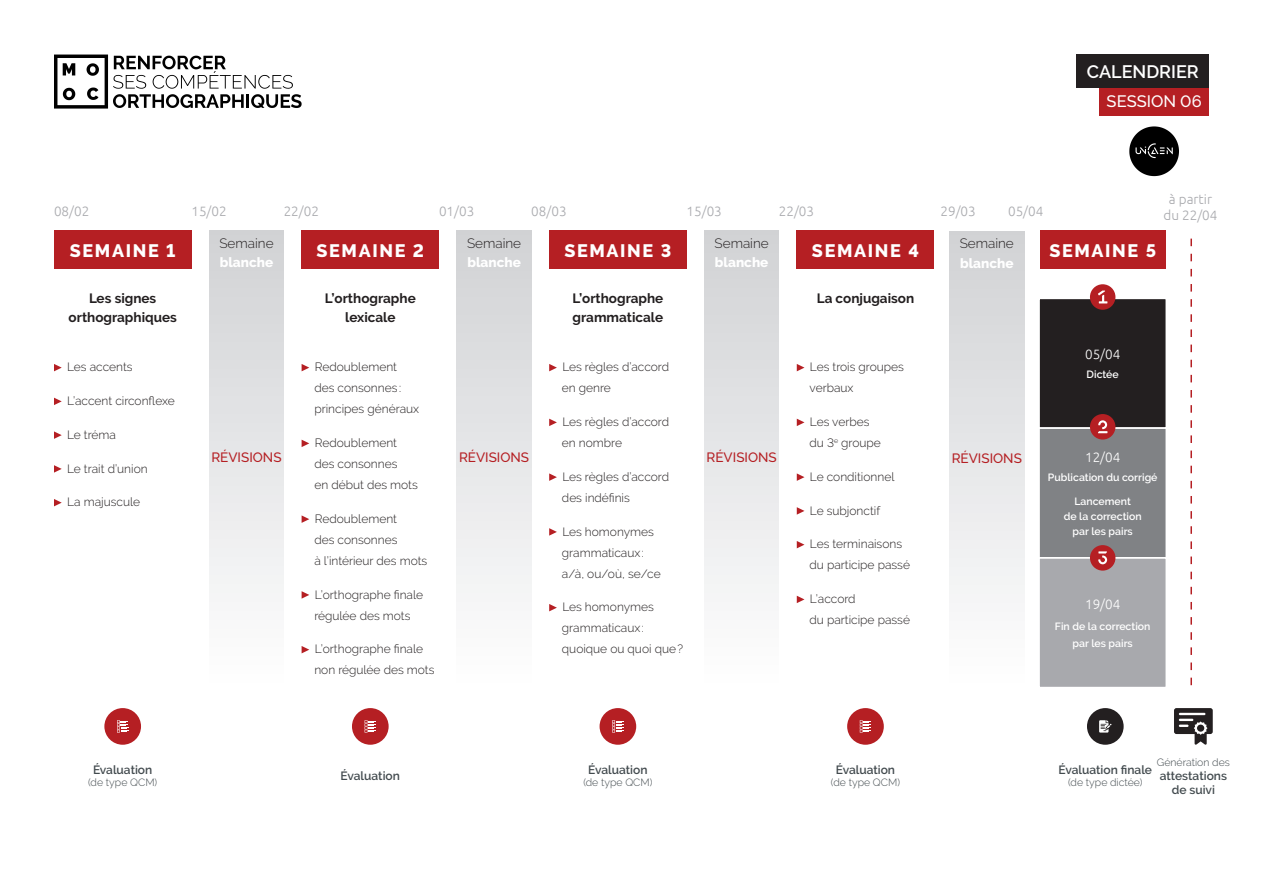
<style>
.page{position:relative;width:1263px;height:893px;background:#fff}
.page>*{position:absolute;margin:0;border:0;box-sizing:border-box;transform-origin:0 0}
.t1{font:800 18px "Raleway";letter-spacing:.09em;color:#fff}
.t2{font:600 18px "Raleway";color:#fff}
.t3{font:500 16.5px "Raleway";color:#fff}
.t4{font:700 13.5px/19.5px "Raleway";color:#231f20;text-align:center}
.t5{font:300 13.5px/16.2px "Ubuntu";color:#a8a9ad;text-align:center}
.t6{font:500 13.5px "Raleway";color:#b51f23}
.t7{font:300 13.5px "Raleway";color:#231f20}
.t8{font:800 13.5px "Raleway";color:#fff}
.t9{font:300 13.5px "Ubuntu";color:#fff}
.t10{font:300 12px "Raleway";color:#231f20}
.t11{font:600 12px "Raleway";color:#424a4e}
.t12{font:600 10.5px/15px "Raleway";color:#fff;text-align:center}
.t13{font:300 10.5px "Raleway";color:#424a4e}
</style>
<div class="page">
<svg style="left:1129px;top:126px;width:50px;height:50px"></svg>
<div style="left:1099px;top:82px;width:110px;height:33px;background:#b51f23"></div>
<div style="left:1077px;top:54px;width:132px;height:34px;background:#231f20"></div>
<svg style="left:54px;top:55px;width:248px;height:54px"></svg>
<div style="left:1039px;top:298px;width:127px;height:130px;background:#231f20"></div>
<div style="left:1038px;top:298px;width:129px;height:131px;border:2px solid #fff"></div>
<div style="left:54px;top:231px;width:137px;height:38px;background:#b51f23"></div>
<div style="left:209px;top:231px;width:75px;height:456px;background:linear-gradient(to bottom,#d0d2d4,#fefefe)"></div>
<div style="left:457px;top:231px;width:74px;height:456px;background:linear-gradient(to bottom,#d0d2d4,#fefefe)"></div>
<div style="left:704px;top:231px;width:75px;height:456px;background:linear-gradient(to bottom,#d0d2d4,#fefefe)"></div>
<div style="left:949px;top:231px;width:75px;height:457px;background:linear-gradient(to bottom,#d0d1d4,#fefefe)"></div>
<div style="left:302px;top:231px;width:137px;height:38px;background:#b51f23"></div>
<div style="left:549px;top:231px;width:138px;height:38px;background:#b51f23"></div>
<div style="left:797px;top:231px;width:137px;height:38px;background:#b51f23"></div>
<div style="left:1040px;top:231px;width:125px;height:38px;background:#b51f23"></div>
<svg style="left:54px;top:364px;width:8px;height:7px"></svg>
<svg style="left:54px;top:398px;width:8px;height:7px"></svg>
<svg style="left:54px;top:431px;width:8px;height:8px"></svg>
<svg style="left:54px;top:465px;width:8px;height:8px"></svg>
<svg style="left:54px;top:499px;width:8px;height:7px"></svg>
<svg style="left:302px;top:364px;width:7px;height:7px"></svg>
<svg style="left:302px;top:440px;width:7px;height:7px"></svg>
<svg style="left:302px;top:515px;width:7px;height:8px"></svg>
<svg style="left:302px;top:591px;width:7px;height:8px"></svg>
<svg style="left:302px;top:646px;width:7px;height:7px"></svg>
<svg style="left:549px;top:364px;width:8px;height:7px"></svg>
<svg style="left:549px;top:419px;width:8px;height:7px"></svg>
<svg style="left:549px;top:473px;width:8px;height:8px"></svg>
<svg style="left:549px;top:528px;width:8px;height:8px"></svg>
<svg style="left:549px;top:604px;width:8px;height:7px"></svg>
<svg style="left:797px;top:364px;width:7px;height:7px"></svg>
<svg style="left:797px;top:419px;width:7px;height:7px"></svg>
<svg style="left:797px;top:473px;width:7px;height:8px"></svg>
<svg style="left:797px;top:507px;width:7px;height:8px"></svg>
<svg style="left:797px;top:541px;width:7px;height:7px"></svg>
<svg style="left:797px;top:596px;width:7px;height:7px"></svg>
<div style="left:104px;top:708px;width:37px;height:37px;background:#b51f23;border-radius:50%"></div>
<svg style="left:117px;top:720px;width:11px;height:13px"></svg>
<div style="left:599px;top:708px;width:37px;height:37px;background:#b51f23;border-radius:50%"></div>
<svg style="left:612px;top:720px;width:12px;height:13px"></svg>
<div style="left:847px;top:708px;width:37px;height:37px;background:#b51f23;border-radius:50%"></div>
<svg style="left:860px;top:720px;width:11px;height:13px"></svg>
<div style="left:352px;top:708px;width:37px;height:37px;background:#b51f23;border-radius:50%"></div>
<svg style="left:365px;top:720px;width:11px;height:13px"></svg>
<div style="left:1039px;top:428px;width:127px;height:130px;background:#808285"></div>
<div style="left:1038px;top:427px;width:129px;height:131px;border:2px solid #fff"></div>
<div style="left:1039px;top:558px;width:127px;height:129px;background:#a8a9ad"></div>
<div style="left:1038px;top:557px;width:129px;height:131px;border:2px solid #fff"></div>
<svg style="left:1174px;top:708px;width:39px;height:37px"></svg>
<div style="left:1087px;top:708px;width:36px;height:37px;background:#231f20;border-radius:50%"></div>
<svg style="left:1099px;top:720px;width:13px;height:13px"></svg>
<svg style="left:1190px;top:239px;width:2px;height:446px"></svg>
<svg style="left:1090px;top:284px;width:25px;height:26px"></svg>
<svg style="left:1090px;top:414px;width:25px;height:26px"></svg>
<svg style="left:1090px;top:545px;width:25px;height:26px"></svg>
<h1 class="t2" style="left:1087px;top:61px;width:113px">CALENDRIER</h1>
<h2 class="t3" style="left:1106px;top:91px;width:97px">SESSION 06</h2>
<p class="t5" style="left:54px;top:202px;width:37px">08/02</p>
<p class="t5" style="left:191px;top:202px;width:37px">15/02</p>
<p class="t5" style="left:284px;top:202px;width:37px">22/02</p>
<p class="t5" style="left:439px;top:202px;width:37px">01/03</p>
<p class="t5" style="left:531px;top:202px;width:37px">08/03</p>
<p class="t5" style="left:687px;top:202px;width:37px">15/03</p>
<p class="t5" style="left:779px;top:202px;width:37px">22/03</p>
<p class="t5" style="left:940px;top:202px;width:37px">29/03</p>
<p class="t5" style="left:1008px;top:202px;width:37px">05/04</p>
<p class="t5" style="left:1163px;top:191px;width:55px">à partir du 22/04</p>
<p class="t1" style="left:70px;top:240px;width:107px">SEMAINE 1</p>
<p class="t4" style="left:69px;top:288px;width:110px">Les signes orthographiques</p>
<p class="t4" style="left:325px;top:288px;width:92px">L’orthographe</p>
<p class="t7" style="left:219px;top:235px;width:56px">Semaine</p>
<p class="t8" style="left:220px;top:255px;width:55px">blanche</p>
<p class="t7" style="left:467px;top:235px;width:56px">Semaine</p>
<p class="t8" style="left:467px;top:255px;width:55px">blanche</p>
<p class="t7" style="left:715px;top:235px;width:56px">Semaine</p>
<p class="t8" style="left:715px;top:255px;width:55px">blanche</p>
<p class="t7" style="left:960px;top:236px;width:56px">Semaine</p>
<p class="t8" style="left:960px;top:255px;width:55px">blanche</p>
<p class="t1" style="left:316px;top:240px;width:109px">SEMAINE 2</p>
<p class="t1" style="left:564px;top:240px;width:108px">SEMAINE 3</p>
<p class="t1" style="left:812px;top:240px;width:109px">SEMAINE 4</p>
<p class="t1" style="left:1049px;top:240px;width:108px">SEMAINE 5</p>
<p class="t4" style="left:572px;top:288px;width:92px">L’orthographe</p>
<p class="t4" style="left:573px;top:308px;width:92px">grammaticale</p>
<p class="t4" style="left:817px;top:288px;width:99px">La conjugaison</p>
<p class="t4" style="left:345px;top:308px;width:52px">lexicale</p>
<p class="t10" style="left:67px;top:360px;width:67px">Les accents</p>
<p class="t10" style="left:67px;top:394px;width:109px">L’accent circonflexe</p>
<p class="t10" style="left:67px;top:428px;width:50px">Le tréma</p>
<p class="t10" style="left:67px;top:461px;width:82px">Le trait d’union</p>
<p class="t10" style="left:67px;top:495px;width:74px">La majuscule</p>
<p class="t11" style="left:93px;top:762px;width:61px">Évaluation</p>
<p class="t13" style="left:88px;top:776px;width:71px">(de type QCM)</p>
<p class="t6" style="left:211px;top:449px;width:72px">RÉVISIONS</p>
<p class="t10" style="left:315px;top:360px;width:84px">Redoublement</p>
<p class="t10" style="left:314px;top:381px;width:88px">des consonnes :</p>
<p class="t10" style="left:314px;top:402px;width:106px">principes généraux</p>
<p class="t10" style="left:315px;top:436px;width:84px">Redoublement</p>
<p class="t10" style="left:314px;top:457px;width:85px">des consonnes</p>
<p class="t10" style="left:314px;top:478px;width:105px">en début des mots</p>
<p class="t10" style="left:315px;top:512px;width:84px">Redoublement</p>
<p class="t10" style="left:314px;top:533px;width:85px">des consonnes</p>
<p class="t10" style="left:314px;top:554px;width:115px">à l’intérieur des mots</p>
<p class="t10" style="left:315px;top:587px;width:110px">L’orthographe finale</p>
<p class="t10" style="left:314px;top:608px;width:98px">régulée des mots</p>
<p class="t10" style="left:315px;top:642px;width:110px">L’orthographe finale</p>
<p class="t10" style="left:314px;top:663px;width:122px">non régulée des mots</p>
<p class="t6" style="left:459px;top:449px;width:72px">RÉVISIONS</p>
<p class="t10" style="left:562px;top:360px;width:108px">Les règles d’accord</p>
<p class="t10" style="left:562px;top:381px;width:51px">en genre</p>
<p class="t10" style="left:562px;top:415px;width:108px">Les règles d’accord</p>
<p class="t10" style="left:562px;top:436px;width:62px">en nombre</p>
<p class="t10" style="left:562px;top:470px;width:108px">Les règles d’accord</p>
<p class="t10" style="left:562px;top:491px;width:69px">des indéfinis</p>
<p class="t10" style="left:562px;top:524px;width:93px">Les homonymes</p>
<p class="t10" style="left:562px;top:545px;width:84px">grammaticaux :</p>
<p class="t10" style="left:562px;top:566px;width:100px">a/à, ou/où, se/ce</p>
<p class="t10" style="left:562px;top:600px;width:93px">Les homonymes</p>
<p class="t10" style="left:562px;top:621px;width:84px">grammaticaux :</p>
<p class="t10" style="left:562px;top:642px;width:123px">quoique ou quoi que?</p>
<p class="t6" style="left:707px;top:449px;width:72px">RÉVISIONS</p>
<p class="t10" style="left:810px;top:360px;width:96px">Les trois groupes</p>
<p class="t10" style="left:809px;top:381px;width:45px">verbaux</p>
<p class="t10" style="left:810px;top:415px;width:61px">Les verbes</p>
<p class="t10" style="left:809px;top:436px;width:73px">du 3<sup>e</sup> groupe</p>
<p class="t10" style="left:810px;top:470px;width:86px">Le conditionnel</p>
<p class="t10" style="left:810px;top:503px;width:72px">Le subjonctif</p>
<p class="t10" style="left:810px;top:537px;width:94px">Les terminaisons</p>
<p class="t10" style="left:809px;top:558px;width:102px">du participe passé</p>
<p class="t10" style="left:810px;top:592px;width:47px">L’accord</p>
<p class="t10" style="left:809px;top:613px;width:102px">du participe passé</p>
<p class="t11" style="left:341px;top:769px;width:61px">Évaluation</p>
<p class="t11" style="left:588px;top:762px;width:61px">Évaluation</p>
<p class="t13" style="left:583px;top:776px;width:71px">(de type QCM)</p>
<p class="t11" style="left:836px;top:762px;width:61px">Évaluation</p>
<p class="t13" style="left:831px;top:776px;width:71px">(de type QCM)</p>
<p class="t9" style="left:1085px;top:346px;width:37px">05/04</p>
<p class="t12" style="left:1086px;top:367px;width:34px">Dictée</p>
<p class="t6" style="left:952px;top:450px;width:72px">RÉVISIONS</p>
<p class="t9" style="left:1085px;top:449px;width:37px">12/04</p>
<p class="t12" style="left:1048px;top:470px;width:111px">Publication du corrigé</p>
<p class="t12" style="left:1064px;top:493px;width:80px">Lancement<br>de la correction par les pairs</p>
<p class="t9" style="left:1085px;top:596px;width:37px">19/04</p>
<p class="t12" style="left:1055px;top:618px;width:97px;line-height:16.5px">Fin de la correction par les pairs</p>
<p class="t13" style="left:1157px;top:756px;width:75px">Génération des</p>
<p class="t11" style="left:1160px;top:769px;width:69px">attestations</p>
<p class="t11" style="left:1172px;top:783px;width:45px">de suivi</p>
<p class="t11" style="left:1058px;top:762px;width:95px">Évaluation finale</p>
<p class="t13" style="left:1068px;top:776px;width:76px">(de type dictée)</p>
</div>
